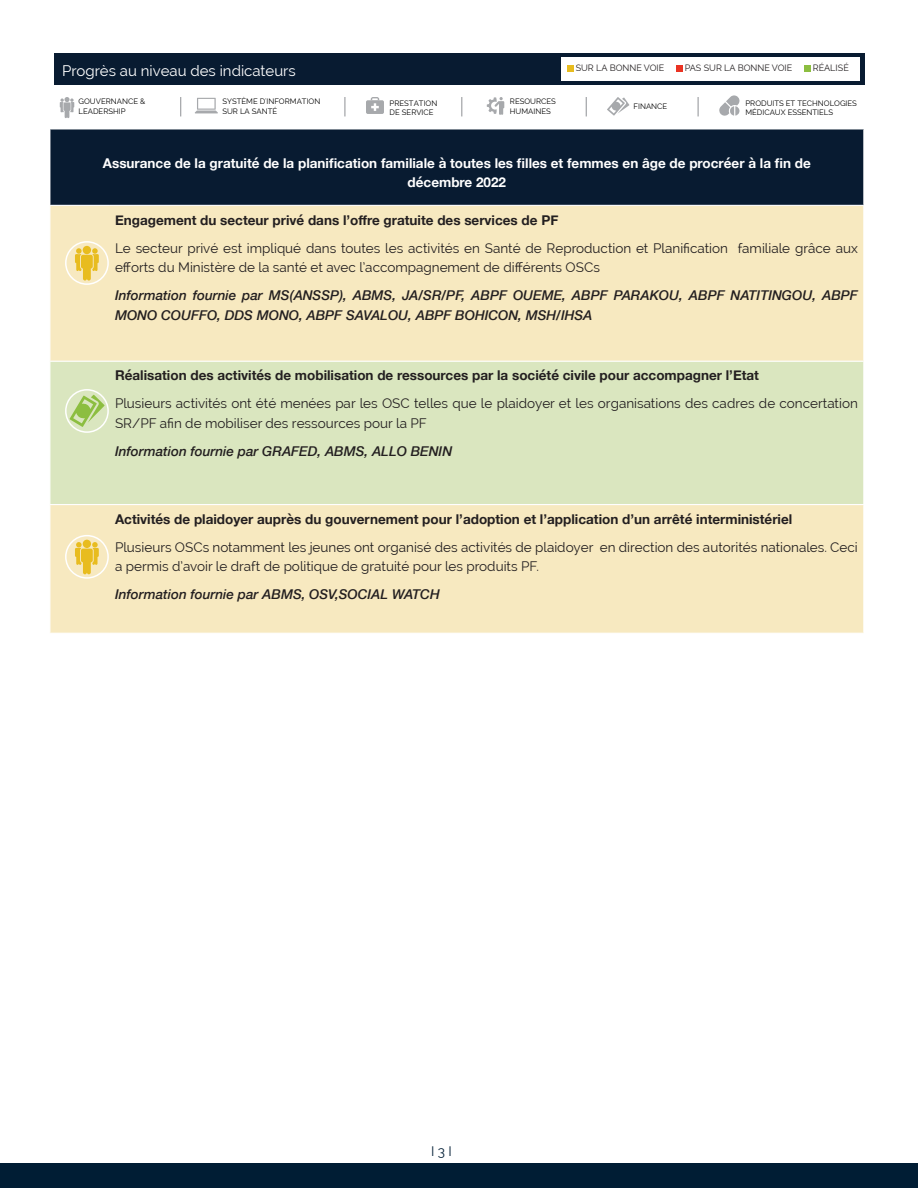
<style>
.page{position:relative;width:918px;height:1188px;background:#fff}
.page>*{position:absolute;margin:0;border:0;box-sizing:border-box;transform-origin:0 0}
.boxe{font:15px "Raleway";color:#fff}
.boxe-2{font:13.5px/19.5px "Raleway";color:#231f20}
.boxe-3{font:700 13.5px "Helvetica Neue";color:#231f20}
.boxe-4{font:italic 500 13.5px/19.5px "Helvetica Neue";color:#231f20}
.t1{font:700 13.5px "Helvetica Neue";color:#fff}
.t2{font:13.5px "Raleway";color:#001d34}
.boxe-5{font:9px "Raleway";color:#231f20}
.t3{font:7.65px/9.3px "Raleway";color:#000}
</style>
<div class="page">
<div style="left:54px;top:54px;width:810px;height:31px;background:#081b31"></div>
<div style="left:50px;top:129px;width:814px;height:76px;background:#081b31"></div>
<div style="left:50px;top:206px;width:813px;height:155px;background:#f7e9c0"></div>
<div style="left:50px;top:362px;width:813px;height:142px;background:#dae6bf"></div>
<div style="left:50px;top:505px;width:813px;height:128px;background:#f7e9c0"></div>
<hr style="left:863px;top:129px;width:1px;height:76px;background:#fff">
<div style="left:65px;top:389px;width:44px;height:44px;border:2px solid #fff;border-radius:50%"></div>
<svg style="left:70px;top:395px;width:35px;height:32px"></svg>
<div style="left:65px;top:241px;width:44px;height:44px;border:2px solid #fff;border-radius:50%"></div>
<div style="left:83px;top:246px;width:8px;height:8px;background:#e8bc1f;border-radius:50%"></div>
<svg style="left:75px;top:248px;width:24px;height:33px"></svg>
<div style="left:65px;top:535px;width:44px;height:44px;border:2px solid #fff;border-radius:50%"></div>
<div style="left:83px;top:540px;width:8px;height:8px;background:#e8bc1f;border-radius:50%"></div>
<svg style="left:75px;top:542px;width:24px;height:32px"></svg>
<svg style="left:60px;top:97px;width:14px;height:21px"></svg>
<svg style="left:366px;top:97px;width:18px;height:17px"></svg>
<svg style="left:607px;top:97px;width:22px;height:19px"></svg>
<svg style="left:180px;top:97px;width:1px;height:19px"></svg>
<svg style="left:344px;top:97px;width:2px;height:19px"></svg>
<svg style="left:461px;top:97px;width:1px;height:19px"></svg>
<svg style="left:586px;top:97px;width:1px;height:19px"></svg>
<svg style="left:487px;top:97px;width:17px;height:18px"></svg>
<svg style="left:195px;top:98px;width:23px;height:15px"></svg>
<svg style="left:719px;top:95px;width:20px;height:21px"></svg>
<svg style="left:697px;top:97px;width:2px;height:19px"></svg>
<div style="left:561px;top:57px;width:299px;height:24px;background:#fff"></div>
<div style="left:567px;top:65px;width:6px;height:7px;background:#e8bc1f"></div>
<div style="left:676px;top:65px;width:6px;height:7px;background:#ea3323"></div>
<div style="left:804px;top:65px;width:6px;height:7px;background:#8cbe40"></div>
<div style="left:0;top:1163px;width:918px;height:25px;background:#001d34"></div>
<p class="boxe" style="left:62px;top:62px;width:235px">Progrès au niveau des indicateurs</p>
<p class="boxe-5" style="left:576px;top:63px;width:90px">SUR LA BONNE VOIE</p>
<p class="boxe-5" style="left:685px;top:63px;width:109px">PAS SUR LA BONNE VOIE</p>
<p class="boxe-5" style="left:813px;top:63px;width:38px">RÉALISÉ</p>
<p class="t3" style="left:222px;top:97px;width:99px">SYSTÈME D'INFORMATION<br>SUR LA SANTÉ</p>
<p class="t3" style="left:510px;top:97px;width:48px">RESOURCES<br>HUMAINES</p>
<p class="t3" style="left:745px;top:98px;width:113px">PRODUITS ET TECHNOLOGIES<br>MÉDICAUX ESSENTIELS</p>
<p class="t3" style="left:79px;top:97px;width:68px">GOUVERNANCE &amp;<br>LEADERSHIP</p>
<p class="t3" style="left:390px;top:99px;width:49px">PRESTATION<br>DE SERVICE</p>
<p class="t3" style="left:634px;top:101px;width:35px">FINANCE</p>
<p class="t1" style="left:103px;top:152px;width:710px">Assurance de la gratuité de la planification familiale à toutes les filles et femmes en âge de procréer à la fin de</p>
<p class="t1" style="left:408px;top:172px;width:100px">décembre 2022</p>
<p class="boxe-3" style="left:115px;top:209px;width:445px">Engagement du secteur privé dans l’offre gratuite des services de PF</p>
<p class="boxe-2" style="left:115px;top:238px;width:744px">Le secteur privé est impliqué dans toutes les activités en Santé de Reproduction et Planification familiale grâce aux efforts du Ministère de la santé et avec l’accompagnement de différents OSCs</p>
<p class="boxe-4" style="left:115px;top:285px;width:744px">Information fournie par MS(ANSSP), ABMS, JA/SR/PF, ABPF OUEME, ABPF PARAKOU, ABPF NATITINGOU, ABPF<br>MONO COUFFO, DDS MONO, ABPF SAVALOU, ABPF BOHICON, MSH/IHSA</p>
<p class="boxe-3" style="left:115px;top:365px;width:646px">Réalisation des activités de mobilisation de ressources par la société civile pour accompagner l’Etat</p>
<p class="boxe-2" style="left:115px;top:394px;width:744px">Plusieurs activités ont été menées par les OSC telles que le plaidoyer et les organisations des cadres de concertation<br>SR/PF afin de mobiliser des ressources pour la PF</p>
<p class="boxe-4" style="left:115px;top:440px;width:339px">Information fournie par GRAFED, ABMS, ALLO BENIN</p>
<p class="boxe-3" style="left:115px;top:508px;width:679px">Activités de plaidoyer auprès du gouvernement pour l’adoption et l’application d’un arrêté interministériel</p>
<p class="boxe-2" style="left:115px;top:537px;width:744px">Plusieurs OSCs notamment les jeunes ont organisé des activités de plaidoyer en direction des autorités nationales. Ceci a permis d’avoir le draft de politique de gratuité pour les produits PF.</p>
<p class="boxe-4" style="left:115px;top:584px;width:326px">Information fournie par ABMS, OSV,SOCIAL WATCH</p>
<p class="t2" style="left:431px;top:1144px;width:22px">I 3 I</p>
</div>
